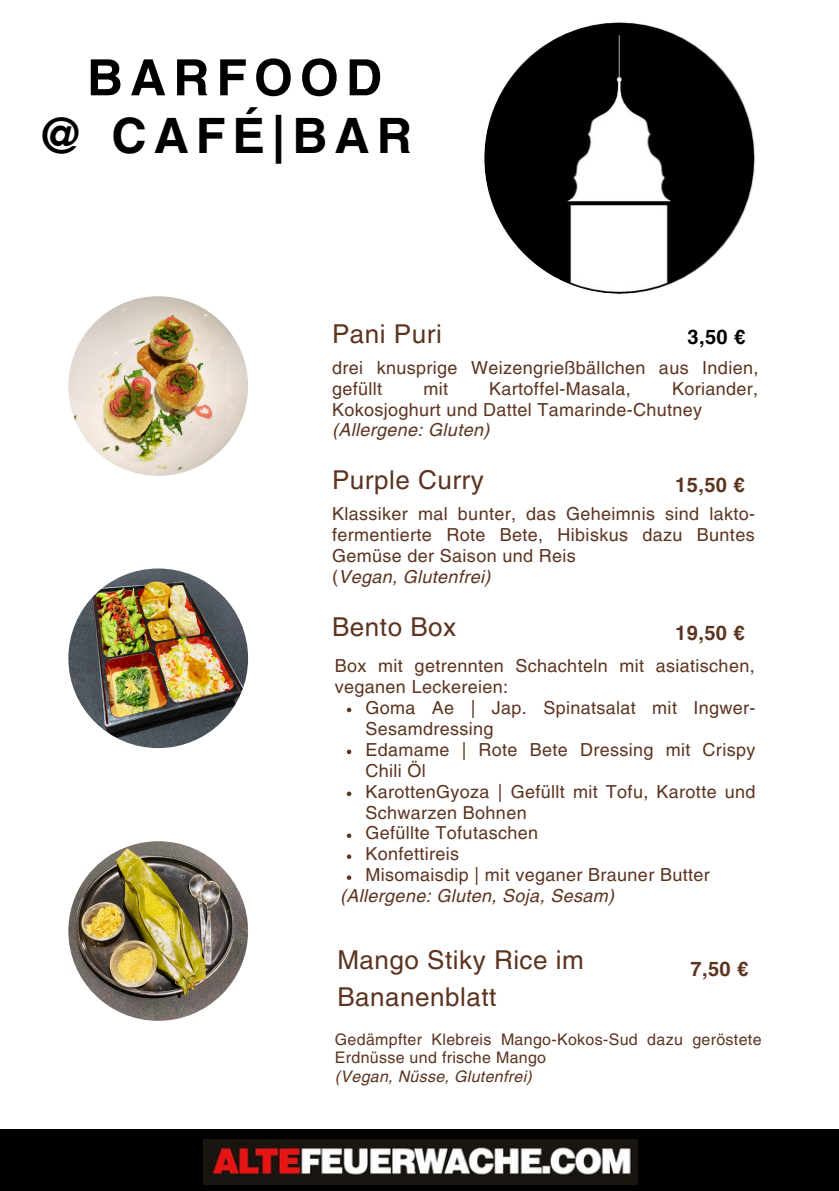
<style>
.page{position:relative;width:839px;height:1191px;background:#fff}
.page>*{position:absolute;margin:0;border:0;box-sizing:border-box;transform-origin:0 0}
.t1{font:700 50px "Helvetica LT Pro";letter-spacing:.14em;color:#000}
.t2{font:700 48.8px "Helvetica LT Pro";letter-spacing:.14em;color:#000}
.t3{font:26px/36.4px "Helvetica LT Pro";letter-spacing:.02em;color:#5c3420}
.t4{font:700 20px "Helvetica LT Pro";letter-spacing:.02em;color:#5c3420}
.t5{font:700 20px "Helvetica LT Pro";color:#000}
.t6{font:18px/21px "Helvetica LT Pro";letter-spacing:.02em;color:#5c3420}
.t7{font:italic 18px "Helvetica LT Pro";letter-spacing:.02em;color:#5c3420}
.t8{font:16px/18.6px "Helvetica LT Pro";letter-spacing:.02em;color:#5c3420}
.t9{font:italic 16px "Helvetica LT Pro";letter-spacing:.02em;color:#5c3420}
.s1{font-style:italic}
</style>
<div class="page">
<img style="left:484px;top:22px;width:272px;height:272px;border-radius:50%">
<img style="left:68px;top:296px;width:180px;height:180px;border-radius:50%">
<img style="left:68px;top:569px;width:180px;height:179px;border-radius:50%">
<img style="left:68px;top:841px;width:180px;height:180px;border-radius:50%">
<div style="left:0;top:1130px;width:838px;height:61px;background:#000"></div>
<img style="left:203px;top:1139px;width:434px;height:45px">
<svg style="left:347px;top:708px;width:4px;height:4px"></svg>
<svg style="left:347px;top:750px;width:4px;height:4px"></svg>
<svg style="left:347px;top:792px;width:4px;height:4px"></svg>
<svg style="left:347px;top:833px;width:4px;height:5px"></svg>
<svg style="left:347px;top:854px;width:4px;height:5px"></svg>
<svg style="left:347px;top:875px;width:4px;height:5px"></svg>
<h1 class="t1" style="left:87px;top:59px;width:296px">BARFOOD</h1>
<h2 class="t2" style="left:37px;top:118px;width:377px">@ CAFÉ|BAR</h2>
<h3 class="t3" style="left:332px;top:319px;width:111px">Pani Puri</h3>
<p class="t5" style="left:687px;top:329px;width:59px">3,50 €</p>
<p class="t6" style="left:332px;top:358px;width:428px">drei knusprige Weizengrießbällchen aus Indien, gefüllt</p>
<p class="t6" style="left:423px;top:379px;width:26px">mit</p>
<p class="t6" style="left:489px;top:379px;width:143px">Kartoffel-Masala,</p>
<p class="t6" style="left:332px;top:379px;width:427px;text-indent:340px">Koriander,<br>Kokosjoghurt und Dattel Tamarinde-Chutney</p>
<p class="t7" style="left:332px;top:424px;width:159px">(Allergene: Gluten)</p>
<h3 class="t3" style="left:332px;top:464px;width:153px">Purple Curry</h3>
<p class="t4" style="left:675px;top:478px;width:71px">15,50 €</p>
<p class="t6" style="left:332px;top:505px;width:424px">Klassiker mal bunter, das Geheimnis sind lakto&shy;fermentierte Rote Bete, Hibiskus dazu Buntes Gemüse der Saison und Reis<br>(<span class="s1">Vegan, Glutenfrei)</span></p>
<h3 class="t3" style="left:332px;top:611px;width:126px">Bento Box</h3>
<p class="t4" style="left:675px;top:625px;width:71px">19,50 €</p>
<p class="t6" style="left:335px;top:657px;width:421px">Box mit getrennten Schachteln mit asiatischen, veganen Leckereien:</p>
<p class="t6" style="left:365px;top:699px;width:391px">Goma Ae | Jap. Spinatsalat mit Ingwer-<br>Sesamdressing<br>Edamame | Rote Bete Dressing mit Crispy<br>Chili Öl<br>KarottenGyoza | Gefüllt mit Tofu, Karotte und<br>Schwarzen Bohnen<br>Gefüllte Tofutaschen<br>Konfettireis<br>Misomaisdip | mit veganer Brauner Butter</p>
<p class="t7" style="left:340px;top:889px;width:275px">(Allergene: Gluten, Soja, Sesam)</p>
<h3 class="t3" style="left:337px;top:944px;width:248px">Mango Stiky Rice im<br>Bananenblatt</h3>
<p class="t4" style="left:690px;top:961px;width:59px">7,50 €</p>
<p class="t8" style="left:335px;top:1031px;width:428px">Gedämpfter Klebreis Mango-Kokos-Sud dazu geröstete<br>Erdnüsse und frische Mango</p>
<p class="t9" style="left:335px;top:1070px;width:198px">(Vegan, Nüsse, Glutenfrei)</p>
</div>
